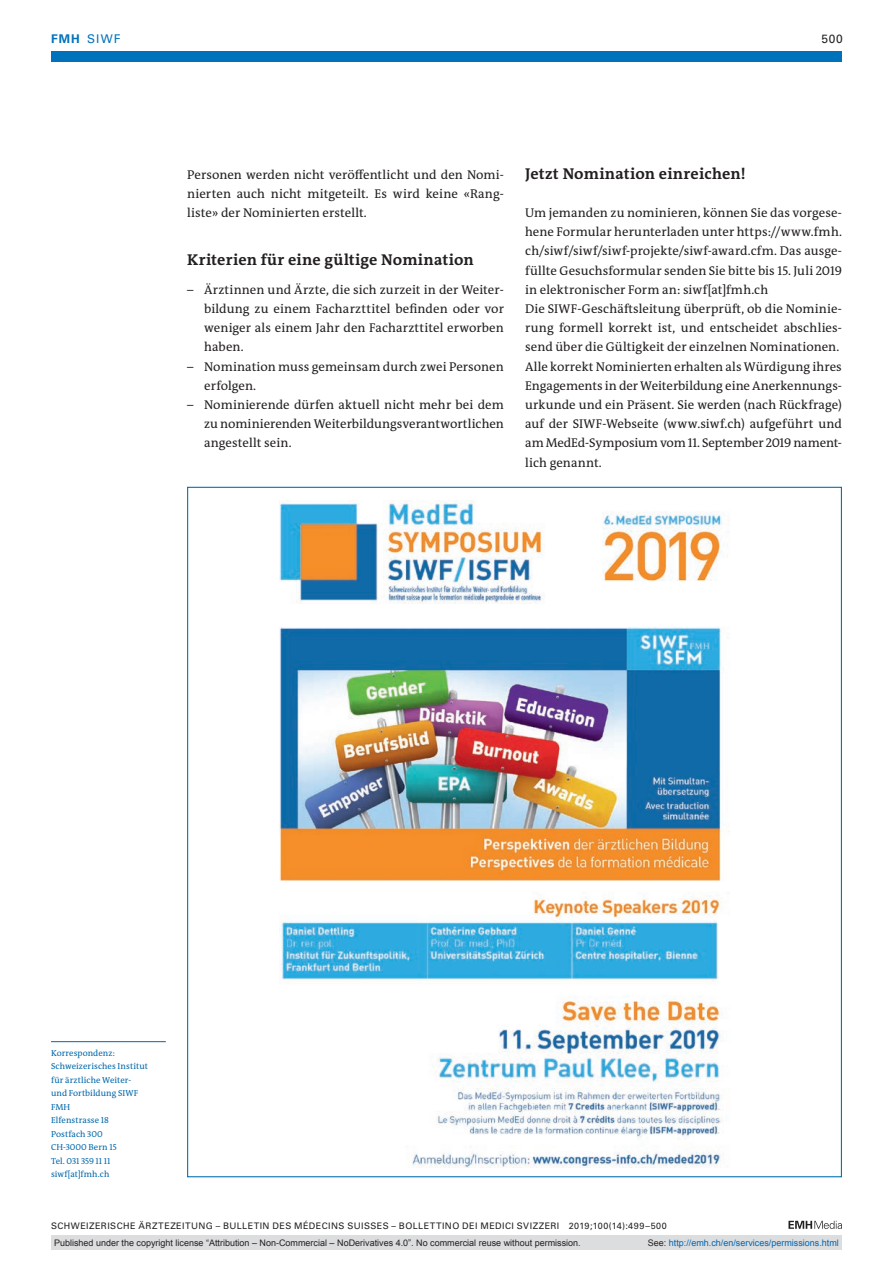
<style>
.page{position:relative;width:893px;height:1263px;background:#fff}
.page>*{position:absolute;margin:0;border:0;box-sizing:border-box;transform-origin:0 0}
.t1{font:700 15.75px "The Antiqua B W7";letter-spacing:.015em;color:#231f20}
.t2{font:12.75px/19.2px "The Antiqua B W5 Plain";letter-spacing:.005em;color:#231f20;text-align:justify}
.t3{font:12px "Univers LT Std";color:#0072bc}
.t4{font:12px "Univers LT Std";color:#231f20}
.t5{font:9px "Arial";color:#231f20}
.t6{font:9px "Univers LT Std";letter-spacing:.05em;color:#231f20}
.t7{font:9px "Arial";color:#0166b3}
.t8{font:8.7px/13.5px "The Antiqua B W5 Plain";letter-spacing:.005em;color:#0067aa}
.s1{font-weight:700}
.s2{color:#231f20}
</style>
<div class="page">
<svg style="left:788px;top:1221px;width:54px;height:8px"></svg>
<div style="left:51px;top:51px;width:791px;height:11px;background:#0072bc"></div>
<hr style="left:51px;top:1041px;width:115px;height:1px;background:#0067aa">
<img style="left:280px;top:500px;width:449px;height:668px">
<div style="left:51px;top:1235px;width:791px;height:15px;background:#dcdddf"></div>
<p class="t3" style="left:51px;top:31px;width:71px"><span class="s1">FMH</span> SIWF</p>
<p class="t4" style="left:821px;top:31px;width:23px">500</p>
<p class="t2" style="left:187px;top:165px;width:318px">Personen werden nicht veröffentlicht und den Nomi&shy;nierten auch nicht mitgeteilt. Es wird keine «Rang&shy;liste» der Nominierten erstellt.</p>
<p class="t1" style="left:187px;top:250px;width:288px">Kriterien für eine gültige Nomination</p>
<p class="t2" style="left:204px;top:280px;width:301px;text-indent:-17px">– Ärztinnen und Ärzte, die sich zurzeit in der Weiter&shy;bildung zu einem Facharzttitel befinden oder vor weniger als einem Jahr den Facharzttitel erworben haben.</p>
<p class="t2" style="left:204px;top:357px;width:301px;text-indent:-17px">– Nomination muss gemeinsam durch zwei Personen erfolgen.</p>
<p class="t2" style="left:204px;top:395px;width:301px;text-indent:-17px">– Nominierende dürfen aktuell nicht mehr bei dem zu nominierenden Weiterbildungsverantwortlichen angestellt sein.</p>
<p class="t1" style="left:525px;top:163px;width:222px">Jetzt Nomination einreichen!</p>
<p class="t2" style="left:525px;top:203px;width:318px;text-align:left">Um jemanden zu nominieren, können Sie das vorgese&shy;hene Formular herunterladen unter https://www.fmh. ch/siwf/siwf/siwf-projekte/siwf-award.cfm. Das ausge&shy;füllte Gesuchsformular senden Sie bitte bis 15. Juli 2019 in elektronischer Form an: siwf[at]fmh.ch<br>Die SIWF-Geschäftsleitung überprüft, ob die Nominie&shy;rung formell korrekt ist, und entscheidet abschlies&shy;send über die Gültigkeit der einzelnen Nominationen.<br>Alle korrekt Nominierten erhalten als Würdigung ihres Engagements in der Weiterbildung eine Anerkennungs&shy;urkunde und ein Präsent. Sie werden (nach Rückfrage) auf der SIWF-Webseite (www.siwf.ch) aufgeführt und am MedEd-Symposium vom 11. September 2019 nament&shy;lich genannt.</p>
<p class="t8" style="left:51px;top:1046px;width:99px">Korrespondenz:<br>Schweizerisches Institut für ärztliche Weiter&shy;und Fortbildung SIWF<br>FMH<br>Elfenstrasse 18<br>Postfach 300<br>CH-3000 Bern 15<br>Tel. 031 359 11 11 siwf[at]fmh.ch</p>
<p class="t6" style="left:51px;top:1220px;width:617px">SCHWEIZERISCHE ÄRZTEZEITUNG – BULLETIN DES MÉDECINS SUISSES – BOLLETTINO DEI MEDICI SVIZZERI 2019;100(14):499–500</p>
<p class="t5" style="left:54px;top:1237px;width:528px">Published under the copyright license “Attribution – Non-Commercial – NoDerivatives 4.0”. No commercial reuse without permission.</p>
<p class="t7" style="left:648px;top:1237px;width:193px"><span class="s2">See:</span> http://emh.ch/en/services/permissions.html</p>
</div>
